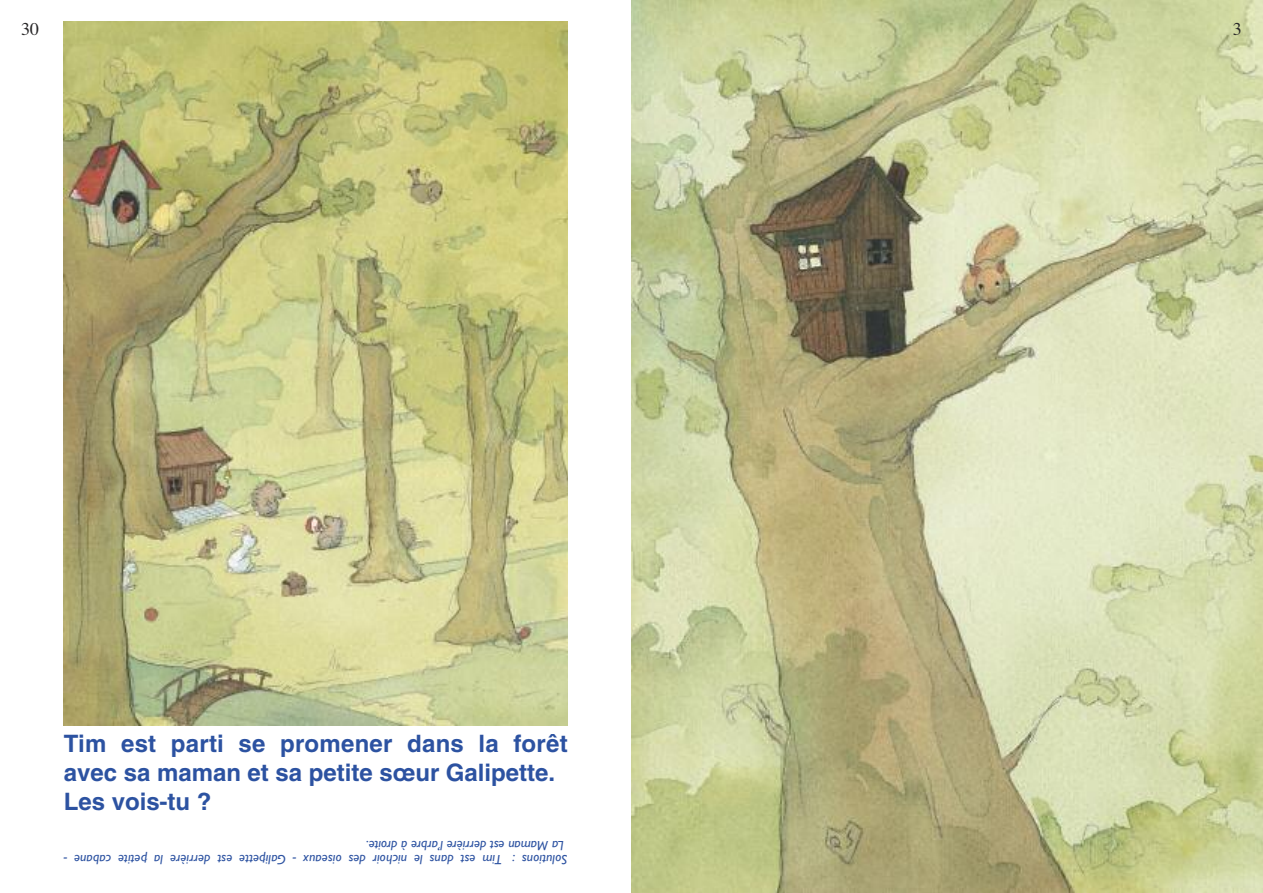
<style>
.page{position:relative;width:1263px;height:893px;background:#fff}
.page>*{position:absolute;margin:0;border:0;box-sizing:border-box;transform-origin:0 0}
.t1{font:700 24px/28.8px "Helvetica";color:#2c52a1}
.t2{font:18px "Times";color:#272627}
.t3{font:italic 13.5px/13.5px "Gill Sans";color:#2c52a1}
</style>
<div class="page">
<img style="left:64px;top:21px;width:504px;height:704px">
<img style="left:631px;top:0;width:632px;height:893px">
<h2 class="t2" style="left:21px;top:18px;width:19px">30</h2>
<h2 class="t2" style="left:1233px;top:18px;width:10px">3</h2>
<h1 class="t1" style="left:64px;top:732px;width:505px">Tim est parti se promener dans la forêt avec sa maman et sa petite sœur Galipette.<br>Les vois-tu ?</h1>
<p class="t3" style="left:568px;top:865px;width:203px;rotate:-180deg">snoi tuloS<br>aL M ma na erèi rredtse erbra’ l à .et i ord</p>
<p class="t3" style="left:67px;top:865px;width:5px;rotate:-180deg">-</p>
<p class="t3" style="left:111px;top:865px;width:39px;rotate:-180deg">enabac</p>
<p class="t3" style="left:147px;top:865px;width:31px;rotate:-180deg">et i tep</p>
<p class="t3" style="left:163px;top:865px;width:11px;rotate:-180deg">al</p>
<p class="t3" style="left:211px;top:865px;width:42px;rotate:-180deg">erèi rred</p>
<p class="t3" style="left:232px;top:865px;width:16px;rotate:-180deg">tse</p>
<p class="t3" style="left:286px;top:865px;width:48px;rotate:-180deg">G ettepi la</p>
<p class="t3" style="left:296px;top:865px;width:5px;rotate:-180deg">-</p>
<p class="t3" style="left:342px;top:865px;width:40px;rotate:-180deg">xuaes i o</p>
<p class="t3" style="left:366px;top:865px;width:19px;rotate:-180deg">sed</p>
<p class="t3" style="left:407px;top:865px;width:36px;rotate:-180deg">riohcin</p>
<p class="t3" style="left:423px;top:865px;width:10px;rotate:-180deg">el</p>
<p class="t3" style="left:454px;top:865px;width:26px;rotate:-180deg">s nad</p>
<p class="t3" style="left:475px;top:865px;width:16px;rotate:-180deg">tse</p>
<p class="t3" style="left:502px;top:865px;width:21px;rotate:-180deg">mi T</p>
<p class="t3" style="left:515px;top:865px;width:4px;rotate:-180deg">:</p>
</div>
